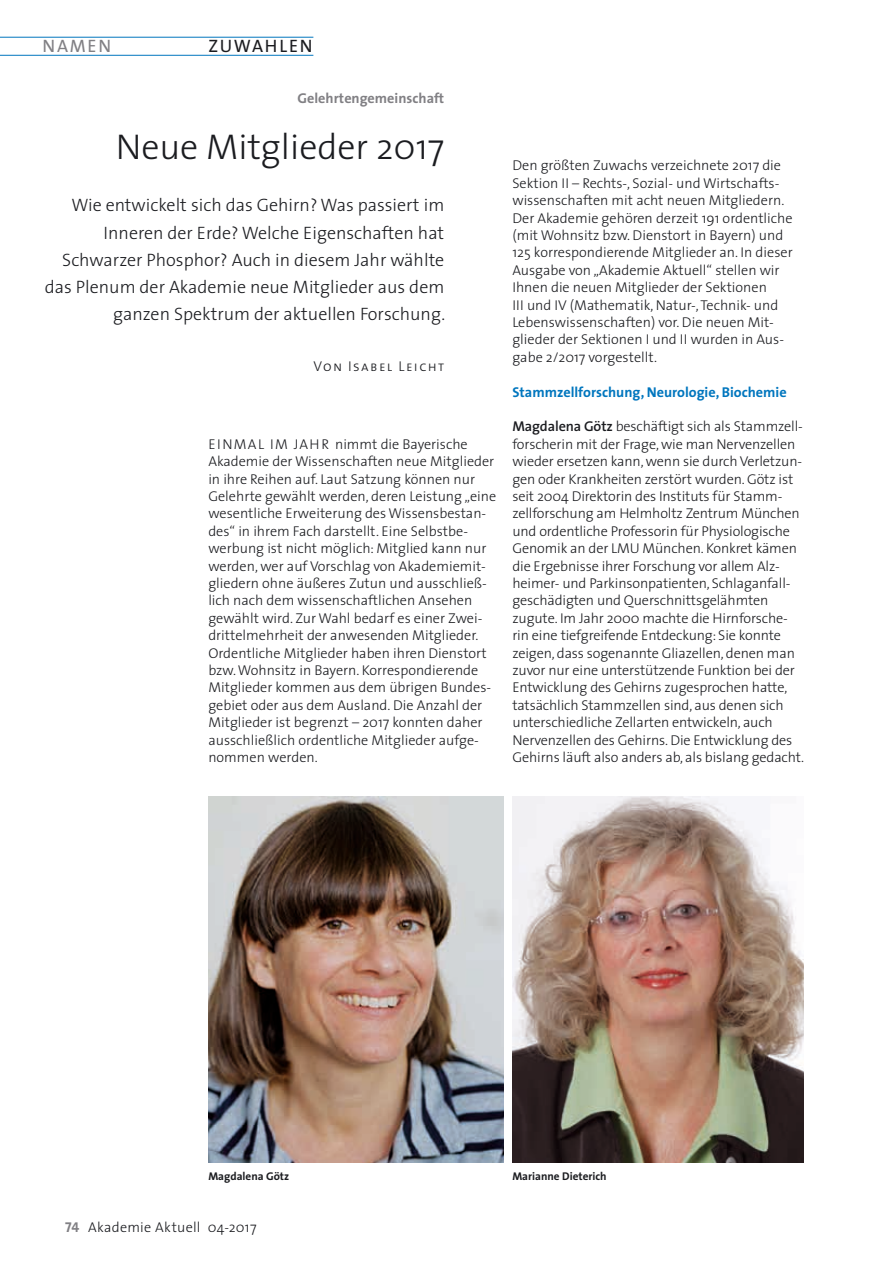
<style>
.page{position:relative;width:893px;height:1263px;background:#fff}
.page>*{position:absolute;margin:0;border:0;box-sizing:border-box;transform-origin:0 0}
.t1{font:300 36px "The Sans";color:#1b1c20}
.t2{font:300 18px/27px "The Sans";color:#1b1c20;text-align:right}
.t3{font:18px "The Sans";letter-spacing:.1em;color:#1b1c20}
.t4{font:18px "The Sans";letter-spacing:.1em;color:#818084}
.t5{font:300 14.25px/17.4px "The Sans";color:#1b1c20}
.t6{font:700 14.25px "The Sans";color:#0076be}
.t7{font:300 14.25px "The Sans";letter-spacing:.02em;color:#1b1c20}
.t8{font:700 14.25px "The Sans";color:#818084}
.t9{font:14.25px "The Sans Light Caps";letter-spacing:.1em;color:#1b1c20}
.t10{font:700 11.25px "The Sans";color:#1b1c20}
.s1{font-family:"The Sans Light Caps";font-weight:400}
.s2{font-weight:600}
.s3{font-family:"The Sans Bold Caps";font-weight:400;color:#818084}
</style>
<div class="page">
<img style="left:208px;top:797px;width:296px;height:365px">
<img style="left:512px;top:797px;width:292px;height:365px">
<hr style="left:0;top:55px;width:313px;height:1px;background:#0076be">
<hr style="left:0;top:37px;width:313px;height:1px;background:#0076be">
<p class="t4" style="left:43px;top:31px;width:70px">NAMEN</p>
<p class="t3" style="left:208px;top:31px;width:106px">ZUWAHLEN</p>
<p class="t8" style="left:297px;top:86px;width:148px">Gelehrtengemeinschaft</p>
<h1 class="t1" style="left:116px;top:117px;width:330px">Neue Mitglieder 2017</h1>
<p class="t2" style="left:45px;top:191px;width:402px">Wie entwickelt sich das Gehirn? Was passiert im Inneren der Erde? Welche Eigenschaften hat Schwarzer Phosphor? Auch in diesem Jahr wählte das Plenum der Akademie neue Mitglieder aus dem ganzen Spektrum der aktuellen Forschung.</p>
<p class="t9" style="left:314px;top:354px;width:132px">Von Isabel Leicht</p>
<p class="t5" style="left:208px;top:435px;width:289px"><span class="s1">EINMAL IM JAHR</span> nimmt die Bayerische Akademie der Wissenschaften neue Mitglieder in ihre Reihen auf. Laut Satzung können nur Gelehrte gewählt werden, deren Leistung „eine wesentliche Erweiterung des Wissensbestan&shy;des“ in ihrem Fach darstellt. Eine Selbstbe&shy;werbung ist nicht möglich: Mitglied kann nur werden, wer auf Vorschlag von Akademiemit&shy;gliedern ohne äußeres Zutun und ausschließ&shy;lich nach dem wissenschaftlichen Ansehen gewählt wird. Zur Wahl bedarf es einer Zwei&shy;drittelmehrheit der anwesenden Mitglieder.<br>Ordentliche Mitglieder haben ihren Dienstort bzw. Wohnsitz in Bayern. Korrespondierende Mitglieder kommen aus dem übrigen Bundes&shy;gebiet oder aus dem Ausland. Die Anzahl der Mitglieder ist begrenzt – 2017 konnten daher ausschließlich ordentliche Mitglieder aufge&shy;nommen werden.</p>
<p class="t5" style="left:512px;top:156px;width:282px">Den größten Zuwachs verzeichnete 2017 die Sektion II – Rechts-, Sozial- und Wirtschafts&shy;wissenschaften mit acht neuen Mitgliedern.<br>Der Akademie gehören derzeit 191 ordentliche (mit Wohnsitz bzw. Dienstort in Bayern) und 125 korrespondierende Mitglieder an. In dieser Ausgabe von „Akademie Aktuell“ stellen wir Ihnen die neuen Mitglieder der Sektionen<br>III und IV (Mathematik, Natur-, Technik- und Lebenswissenschaften) vor. Die neuen Mit&shy;glieder der Sektionen I und II wurden in Aus&shy;gabe 2/2017 vorgestellt.</p>
<p class="t6" style="left:512px;top:380px;width:276px">Stammzellforschung, Neurologie, Biochemie</p>
<p class="t5" style="left:512px;top:417px;width:293px"><span class="s2">Magdalena Götz</span> beschäftigt sich als Stammzell&shy;forscherin mit der Frage, wie man Nervenzellen wieder ersetzen kann, wenn sie durch Verletzun&shy;gen oder Krankheiten zerstört wurden. Götz ist seit 2004 Direktorin des Instituts für Stamm&shy;zellforschung am Helmholtz Zentrum München und ordentliche Professorin für Physiologische Genomik an der LMU München. Konkret kämen die Ergebnisse ihrer Forschung vor allem Alz&shy;heimer- und Parkinsonpatienten, Schlaganfall&shy;geschädigten und Querschnittsgelähmten zugute. Im Jahr 2000 machte die Hirnforsche&shy;rin eine tiefgreifende Entdeckung: Sie konnte zeigen, dass sogenannte Gliazellen, denen man zuvor nur eine unterstützende Funktion bei der Entwicklung des Gehirns zugesprochen hatte, tatsächlich Stammzellen sind, aus denen sich unterschiedliche Zellarten entwickeln, auch Nervenzellen des Gehirns. Die Entwicklung des Gehirns läuft also anders ab, als bislang gedacht.</p>
<p class="t10" style="left:208px;top:1166px;width:82px">Magdalena Götz</p>
<p class="t10" style="left:512px;top:1166px;width:96px">Marianne Dieterich</p>
<p class="t7" style="left:65px;top:1215px;width:193px"><span class="s3">74</span> Akademie Aktuell 04-2017</p>
</div>
